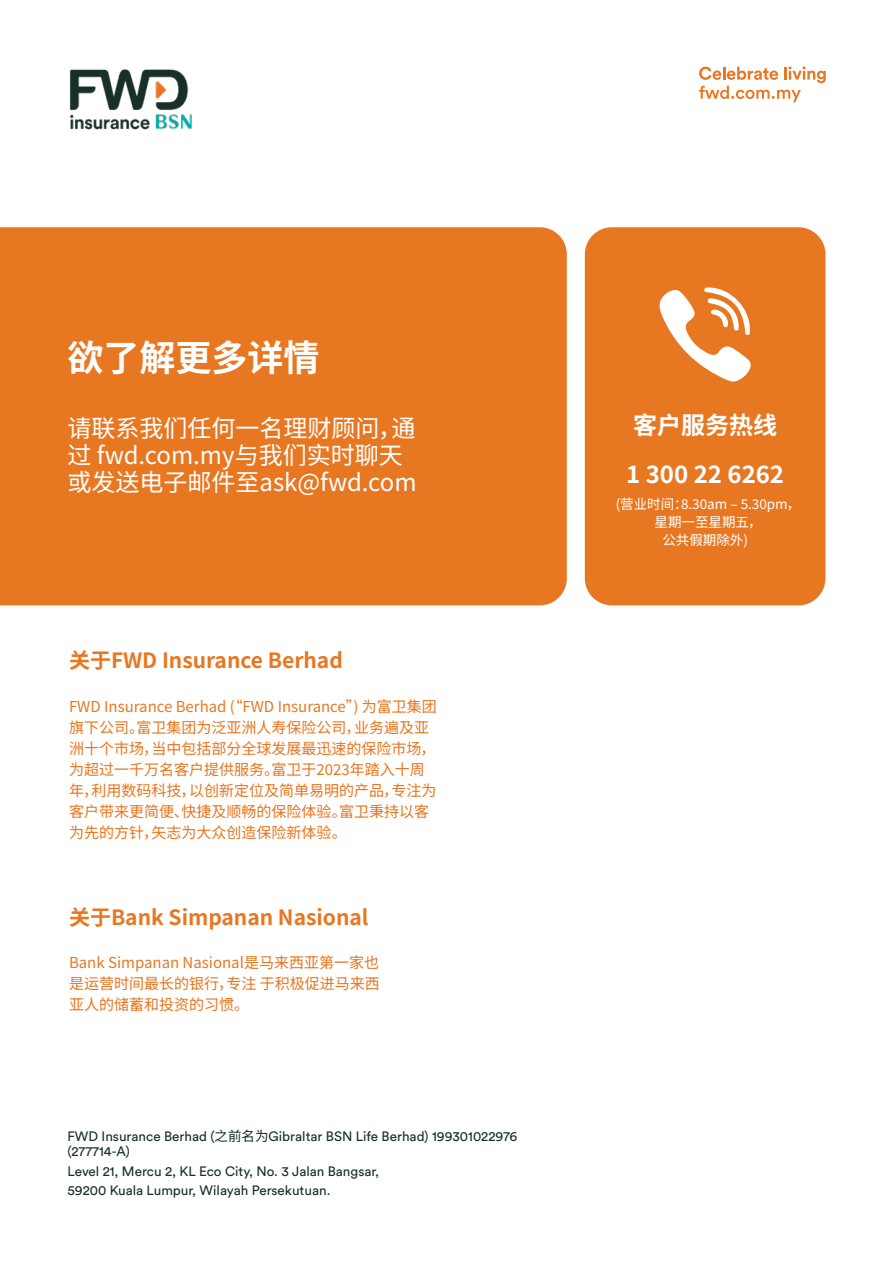
<style>
.page{position:relative;width:893px;height:1263px;background:#fff}
.page>*{position:absolute;margin:0;border:0;box-sizing:border-box;transform-origin:0 0}
.t1{font:100 36px "Noto Sans SC";color:#fff}
.t2{font:100 24px/27px "Noto Sans SC";color:#fff}
.t3{font:100 21px "Noto Sans SC";color:#e87722}
.t4{font:100 15px/21px "Noto Sans SC";color:#e87722}
.t5{font:13.5px/15px "FWD Circular";color:#183028}
.t6{font:100 13.5px/18px "Noto Sans SC";color:#fff;text-align:center}
.s1{font-family:"Noto Sans SC";font-weight:100}
</style>
<div class="page">
<div style="left:0;top:227px;width:567px;height:378px;background:#e87722"></div>
<div style="left:585px;top:227px;width:240px;height:378px;background:#e87722;border-radius:27px"></div>
<svg style="left:659px;top:287px;width:92px;height:95px"></svg>
<svg style="left:699px;top:66px;width:127px;height:36px"></svg>
<img style="left:69px;top:69px;width:123px;height:61px">
<h1 class="t1" style="left:68px;top:337px;width:253px">欲了解更多详情</h1>
<h2 class="t2" style="left:68px;top:415px;width:351px">请联系我们任何一名理财顾问，通过 fwd.com.my与我们实时聊天或发送电子邮件至ask@fwd.com</h2>
<h3 class="t3" style="left:69px;top:649px;width:275px">关于FWD Insurance Berhad</h3>
<p class="t4" style="left:69px;top:696px;width:369px">FWD Insurance Berhad (“FWD Insurance”) 为富卫集团旗下公司。富卫集团为泛亚洲人寿保险公司，业务遍及亚洲十个市场，当中包括部分全球发展最迅速的保险市场，为超过一千万名客户提供服务。富卫于2023年踏入十周年，利用数码科技，以创新定位及简单易明的产品，专注为客户带来更简便、快捷及顺畅的保险体验。富卫秉持以客为先的方针，矢志为大众创造保险新体验。</p>
<h3 class="t3" style="left:69px;top:905px;width:301px">关于Bank Simpanan Nasional</h3>
<p class="t4" style="left:69px;top:953px;width:312px;text-align:justify">Bank Simpanan Nasional是马来西亚第一家也是运营时间最长的银行，专注 于积极促进马来西亚人的储蓄和投资的习惯。</p>
<p class="t5" style="left:68px;top:1129px;width:451px">FWD Insurance Berhad (<span class="s1">之前名为</span>Gibraltar BSN Life Berhad) 199301022976 (277714-A)</p>
<p class="t5" style="left:68px;top:1161px;width:313px;line-height:19.5px">Level 21, Mercu 2, KL Eco City, No. 3 Jalan Bangsar,<br>59200 Kuala Lumpur, Wilayah Persekutuan.</p>
<h2 class="t2" style="left:626px;top:401px;width:159px;line-height:49.5px">客户服务热线<br>1 300 22 6262</h2>
<p class="t6" style="left:616px;top:495px;width:186px">(营业时间：8.30am – 5.30pm，星期一至星期五，<br>公共假期除外)</p>
</div>
